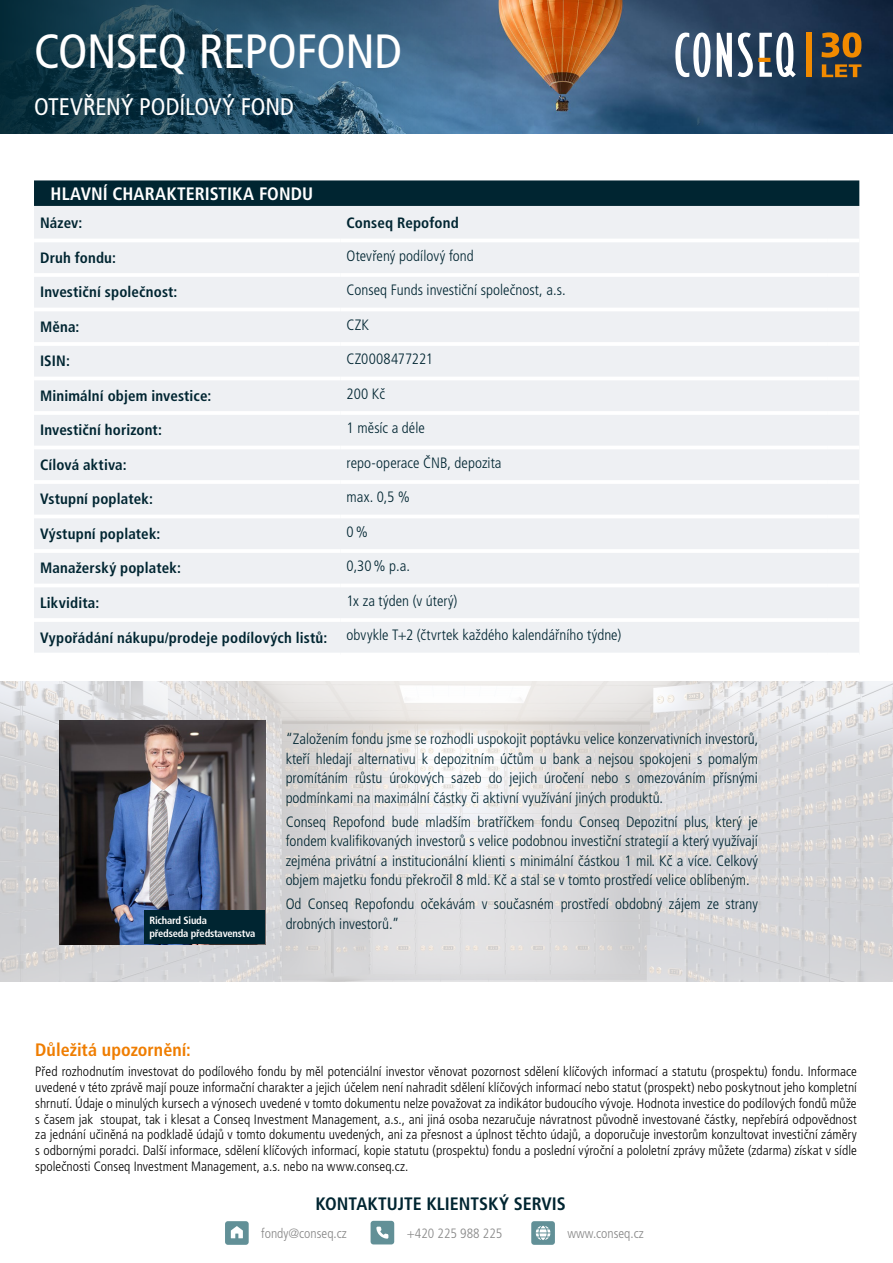
<style>
.page{position:relative;width:893px;height:1263px;background:#fff}
.page>*{position:absolute;margin:0;border:0;box-sizing:border-box;transform-origin:0 0}
.t1{font:condensed 48px "Frutiger LT Pro";letter-spacing:-.01em;color:#fff}
.t2{font:condensed 24px "Frutiger LT Pro";color:#fff}
.t3{font:700 condensed 18px "Frutiger LT Pro";color:#002531}
.t4{font:700 condensed 18px "Frutiger LT Pro";letter-spacing:.005em;color:#fff}
.t5{font:700 condensed 18px "Frutiger LT Pro";color:#ef7d00}
.t6{font:300 condensed 15px/19.5px "Frutiger LT Pro";color:#002531;text-align:justify}
.t7{font:700 condensed 15px "Frutiger LT Pro";letter-spacing:.01em;color:#002531}
.t8{font:300 condensed 13.5px/15.8px "Frutiger LT Pro";letter-spacing:.005em;color:#000;text-align:justify}
.t9{font:300 condensed 13.5px "Frutiger LT Pro";color:#878787}
.t10{font:700 condensed 10.5px/12.6px "Frutiger LT Pro";letter-spacing:-.02em;color:#fff}
</style>
<div class="page">
<svg style="left:225px;top:1221px;width:24px;height:24px"></svg>
<svg style="left:371px;top:1221px;width:23px;height:23px"></svg>
<svg style="left:531px;top:1221px;width:24px;height:24px"></svg>
<svg style="left:34px;top:180px;width:825px;height:26px;background:#052935"></svg>
<div style="left:34px;top:206px;width:825px;height:447px;background:#eef0f3"></div>
<hr style="left:34px;top:239px;width:307px;height:3px;background:#fff">
<hr style="left:341px;top:239px;width:487px;height:3px;background:#fff">
<hr style="left:828px;top:239px;width:31px;height:3px;background:#fff">
<hr style="left:34px;top:273px;width:307px;height:4px;background:#fff">
<hr style="left:341px;top:273px;width:487px;height:4px;background:#fff">
<hr style="left:828px;top:273px;width:31px;height:4px;background:#fff">
<hr style="left:34px;top:308px;width:307px;height:3px;background:#fff">
<hr style="left:341px;top:308px;width:487px;height:3px;background:#fff">
<hr style="left:828px;top:308px;width:31px;height:3px;background:#fff">
<hr style="left:34px;top:342px;width:307px;height:4px;background:#fff">
<hr style="left:341px;top:342px;width:487px;height:4px;background:#fff">
<hr style="left:828px;top:342px;width:31px;height:4px;background:#fff">
<hr style="left:34px;top:377px;width:307px;height:3px;background:#fff">
<hr style="left:341px;top:377px;width:487px;height:3px;background:#fff">
<hr style="left:828px;top:377px;width:31px;height:3px;background:#fff">
<hr style="left:34px;top:411px;width:307px;height:4px;background:#fff">
<hr style="left:341px;top:411px;width:487px;height:4px;background:#fff">
<hr style="left:828px;top:411px;width:31px;height:4px;background:#fff">
<hr style="left:34px;top:446px;width:307px;height:3px;background:#fff">
<hr style="left:341px;top:446px;width:487px;height:3px;background:#fff">
<hr style="left:828px;top:446px;width:31px;height:3px;background:#fff">
<hr style="left:34px;top:480px;width:307px;height:4px;background:#fff">
<hr style="left:341px;top:480px;width:487px;height:4px;background:#fff">
<hr style="left:828px;top:480px;width:31px;height:4px;background:#fff">
<hr style="left:34px;top:515px;width:307px;height:3px;background:#fff">
<hr style="left:341px;top:515px;width:487px;height:3px;background:#fff">
<hr style="left:828px;top:515px;width:31px;height:3px;background:#fff">
<hr style="left:34px;top:549px;width:307px;height:4px;background:#fff">
<hr style="left:341px;top:549px;width:487px;height:4px;background:#fff">
<hr style="left:828px;top:549px;width:31px;height:4px;background:#fff">
<hr style="left:34px;top:584px;width:307px;height:3px;background:#fff">
<hr style="left:341px;top:584px;width:487px;height:3px;background:#fff">
<hr style="left:828px;top:584px;width:31px;height:3px;background:#fff">
<hr style="left:34px;top:618px;width:307px;height:4px;background:#fff">
<hr style="left:341px;top:618px;width:487px;height:4px;background:#fff">
<hr style="left:828px;top:618px;width:31px;height:4px;background:#fff">
<img style="left:0;top:681px;width:893px;height:300px">
<img style="left:59px;top:721px;width:206px;height:223px">
<div style="left:144px;top:911px;width:121px;height:33px;background:#002531"></div>
<img style="left:496px;top:0;width:397px;height:134px">
<svg style="left:0;top:0;width:496px;height:134px;background:#285069"></svg>
<svg style="left:675px;top:33px;width:36px;height:44px"></svg>
<svg style="left:717px;top:33px;width:15px;height:44px"></svg>
<svg style="left:738px;top:33px;width:15px;height:44px"></svg>
<svg style="left:759px;top:32px;width:37px;height:45px"></svg>
<hr style="left:758px;top:58px;width:12px;height:4px;background:#f18a00">
<div style="left:806px;top:33px;width:5px;height:44px;background:#f18a00"></div>
<svg style="left:822px;top:64px;width:39px;height:13px"></svg>
<svg style="left:821px;top:32px;width:40px;height:26px"></svg>
<h1 class="t1" style="left:34px;top:23px;width:370px">CONSEQ REPOFOND</h1>
<h2 class="t2" style="left:34px;top:93px;width:261px">OTEVŘENÝ PODÍLOVÝ FOND</h2>
<h3 class="t4" style="left:51px;top:183px;width:264px">HLAVNÍ CHARAKTERISTIKA FONDU</h3>
<p class="t7" style="left:40px;top:213px;width:44px">Název:</p>
<p class="t7" style="left:347px;top:213px;width:114px">Conseq Repofond</p>
<p class="t7" style="left:40px;top:249px;width:78px">Druh fondu:</p>
<p class="t6" style="left:347px;top:246px;width:129px">Otevřený podílový fond</p>
<p class="t7" style="left:40px;top:283px;width:139px">Investiční společnost:</p>
<p class="t6" style="left:347px;top:281px;width:220px">Conseq Funds investiční společnost, a.s.</p>
<p class="t7" style="left:40px;top:318px;width:41px">Měna:</p>
<p class="t6" style="left:347px;top:315px;width:24px">CZK</p>
<p class="t7" style="left:40px;top:352px;width:31px">ISIN:</p>
<p class="t6" style="left:347px;top:350px;width:88px">CZ0008477221</p>
<p class="t7" style="left:40px;top:387px;width:173px">Minimální objem investice:</p>
<p class="t6" style="left:347px;top:384px;width:40px">200 Kč</p>
<p class="t7" style="left:40px;top:421px;width:123px">Investiční horizont:</p>
<p class="t6" style="left:347px;top:419px;width:80px">1 měsíc a déle</p>
<p class="t7" style="left:40px;top:456px;width:88px">Cílová aktiva:</p>
<p class="t6" style="left:347px;top:453px;width:156px">repo-operace ČNB, depozita</p>
<p class="t7" style="left:40px;top:490px;width:114px">Vstupní poplatek:</p>
<p class="t6" style="left:347px;top:488px;width:65px">max. 0,5 %</p>
<p class="t7" style="left:40px;top:525px;width:122px">Výstupní poplatek:</p>
<p class="t6" style="left:347px;top:522px;width:23px">0%</p>
<p class="t7" style="left:40px;top:559px;width:142px">Manažerský poplatek:</p>
<p class="t6" style="left:347px;top:557px;width:65px">0,30% p.a.</p>
<p class="t7" style="left:40px;top:594px;width:61px">Likvidita:</p>
<p class="t6" style="left:347px;top:591px;width:112px">1x za týden (v úterý)</p>
<p class="t7" style="left:40px;top:628px;width:289px">Vypořádání nákupu/prodeje podílových listů:</p>
<p class="t6" style="left:347px;top:626px;width:276px">obvykle T+2 (čtvrtek každého kalendářního týdne)</p>
<p class="t10" style="left:149px;top:914px;width:107px">Richard Siuda<br>předseda představenstva</p>
<p class="t6" style="left:286px;top:729px;width:474px">“Založením fondu jsme se rozhodli uspokojit poptávku velice konzervativních investorů, kteří hledají alternativu k depozitním účtům u bank a nejsou spokojeni s pomalým promítáním růstu úrokových sazeb do jejich úročení nebo s omezováním přísnými podmínkami na maximální částky či aktivní využívání jiných produktů.</p>
<p class="t6" style="left:286px;top:812px;width:474px">Conseq Repofond bude mladším bratříčkem fondu Conseq Depozitní plus, který je fondem kvalifikovaných investorů s velice podobnou investiční strategií a který využívají zejména privátní a institucionální klienti s minimální částkou 1 mil. Kč a více. Celkový objem majetku fondu překročil 8 mld. Kč a stal se v tomto prostředí velice oblíbeným.</p>
<p class="t6" style="left:286px;top:894px;width:474px">Od Conseq Repofondu očekávám v současném prostředí obdobný zájem ze strany drobných investorů.”</p>
<h3 class="t5" style="left:35px;top:1039px;width:157px">Důležitá upozornění:</h3>
<p class="t8" style="left:35px;top:1064px;width:823px">Před rozhodnutím investovat do podílového fondu by měl potenciální investor věnovat pozornost sdělení klíčových informací a statutu (prospektu) fondu. Informace uvedené v této zprávě mají pouze informační charakter a jejich účelem není nahradit sdělení klíčových informací nebo statut (prospekt) nebo poskytnout jeho kompletní shrnutí. Údaje o minulých kursech a výnosech uvedené v tomto dokumentu nelze považovat za indikátor budoucího vývoje. Hodnota investice do podílových fondů může s časem jak stoupat, tak i klesat a Conseq Investment Management, a.s., ani jiná osoba nezaručuje návratnost původně investované částky, nepřebírá odpovědnost za jednání učiněná na podkladě údajů v tomto dokumentu uvedených, ani za přesnost a úplnost těchto údajů, a doporučuje investorům konzultovat investiční záměry s odbornými poradci. Další informace, sdělení klíčových informací, kopie statutu (prospektu) fondu a poslední výroční a pololetní zprávy můžete (zdarma) získat v sídle společnosti Conseq Investment Management, a.s. nebo na www.conseq.cz.</p>
<h3 class="t3" style="left:315px;top:1193px;width:252px">KONTAKTUJTE KLIENTSKÝ SERVIS</h3>
<p class="t9" style="left:261px;top:1225px;width:87px">fondy@conseq.cz</p>
<p class="t9" style="left:407px;top:1225px;width:97px">+420 225 988 225</p>
<p class="t9" style="left:567px;top:1225px;width:78px">www.conseq.cz</p>
</div>
